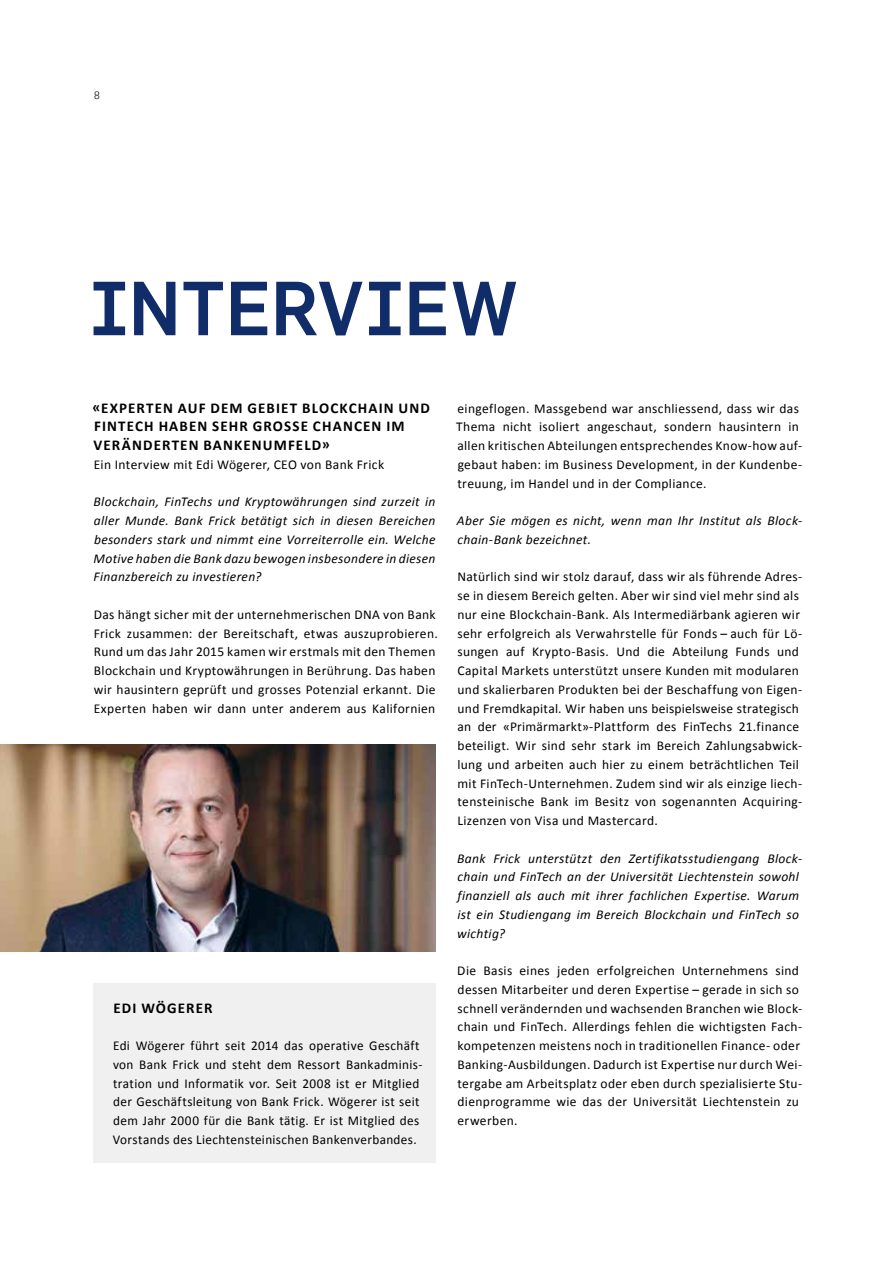
<style>
.page{position:relative;width:893px;height:1263px;background:#fff}
.page>*{position:absolute;margin:0;border:0;box-sizing:border-box;transform-origin:0 0}
.t1{font:500 75px "Flama";letter-spacing:.01em;color:#102d69}
.t2{font:700 15px/18.8px "Calibri";letter-spacing:.075em;color:#000}
.t3{font:13.5px/18.8px "Calibri";letter-spacing:.025em;color:#000}
.t4{font:italic 13.5px/18.8px "Calibri";letter-spacing:.025em;color:#000}
.t5{font:300 10.5px "Flama";color:#000}
</style>
<div class="page">
<img style="left:0;top:745px;width:436px;height:206px">
<div style="left:94px;top:983px;width:342px;height:180px;background:#f0f0f0"></div>
<p class="t5" style="left:94px;top:88px;width:7px">8</p>
<h1 class="t1" style="left:90px;top:254px;width:429px">INTERVIEW</h1>
<p class="t2" style="left:93px;top:398px;width:339px">«EXPERTEN AUF DEM GEBIET BLOCKCHAIN UND<br>FINTECH HABEN SEHR GROSSE CHANCEN IM<br>VERÄNDERTEN BANKENUMFELD»</p>
<p class="t3" style="left:94px;top:455px;width:292px">Ein Interview mit Edi Wögerer, CEO von Bank Frick</p>
<p class="t4" style="left:94px;top:492px;width:344px;text-align:justify">Blockchain, FinTechs und Kryptowährungen sind zurzeit in aller Munde. Bank Frick betätigt sich in diesen Bereichen besonders stark und nimmt eine Vorreiterrolle ein. Welche Motive haben die Bank dazu bewogen insbesondere in diesen Finanzbereich zu investieren?</p>
<p class="t3" style="left:94px;top:605px;width:346px">Das hängt sicher mit der unternehmerischen DNA von Bank Frick zusammen: der Bereitschaft, etwas auszuprobieren.<br>Rund um das Jahr 2015 kamen wir erstmals mit den Themen Blockchain und Kryptowährungen in Berührung. Das haben wir hausintern geprüft und grosses Potenzial erkannt. Die Experten haben wir dann unter anderem aus Kalifornien</p>
<p class="t2" style="left:113px;top:998px;width:101px">EDI WÖGERER</p>
<p class="t3" style="left:113px;top:1036px;width:311px">Edi Wögerer führt seit 2014 das operative Geschäft von Bank Frick und steht dem Ressort Bankadminis&shy;tration und Informatik vor. Seit 2008 ist er Mitglied der Geschäftsleitung von Bank Frick. Wögerer ist seit dem Jahr 2000 für die Bank tätig. Er ist Mitglied des Vorstands des Liechtensteinischen Bankenverbandes.</p>
<p class="t3" style="left:456px;top:399px;width:348px">eingeflogen. Massgebend war anschliessend, dass wir das Thema nicht isoliert angeschaut, sondern hausintern in allen kritischen Abteilungen entsprechendes Know-how auf&shy;gebaut haben: im Business Development, in der Kundenbe&shy;treuung, im Handel und in der Compliance.</p>
<p class="t4" style="left:457px;top:511px;width:347px">Aber Sie mögen es nicht, wenn man Ihr Institut als Block&shy;chain-Bank bezeichnet.</p>
<p class="t3" style="left:457px;top:567px;width:346px">Natürlich sind wir stolz darauf, dass wir als führende Adres&shy;se in diesem Bereich gelten. Aber wir sind viel mehr sind als nur eine Blockchain-Bank. Als Intermediärbank agieren wir sehr erfolgreich als Verwahrstelle für Fonds – auch für Lö&shy;sungen auf Krypto-Basis. Und die Abteilung Funds und Capital Markets unterstützt unsere Kunden mit modularen und skalierbaren Produkten bei der Beschaffung von Eigen&shy;und Fremdkapital. Wir haben uns beispielsweise strategisch an der «Primärmarkt»-Plattform des FinTechs 21.finance beteiligt. Wir sind sehr stark im Bereich Zahlungsabwick&shy;lung und arbeiten auch hier zu einem beträchtlichen Teil mit FinTech-Unternehmen. Zudem sind wir als einzige liech&shy;tensteinische Bank im Besitz von sogenannten Acquiring-Lizenzen von Visa und Mastercard.</p>
<p class="t4" style="left:457px;top:848px;width:347px">Bank Frick unterstützt den Zertifikatsstudiengang Block&shy;chain und FinTech an der Universität Liechtenstein sowohl finanziell als auch mit ihrer fachlichen Expertise. Warum ist ein Studiengang im Bereich Blockchain und FinTech so wichtig?</p>
<p class="t3" style="left:457px;top:961px;width:346px">Die Basis eines jeden erfolgreichen Unternehmens sind dessen Mitarbeiter und deren Expertise – gerade in sich so schnell verändernden und wachsenden Branchen wie Block&shy;chain und FinTech. Allerdings fehlen die wichtigsten Fach&shy;kompetenzen meistens noch in traditionellen Finance- oder Banking-Ausbildungen. Dadurch ist Expertise nur durch Wei&shy;tergabe am Arbeitsplatz oder eben durch spezialisierte Stu&shy;dienprogramme wie das der Universität Liechtenstein zu erwerben.</p>
</div>
